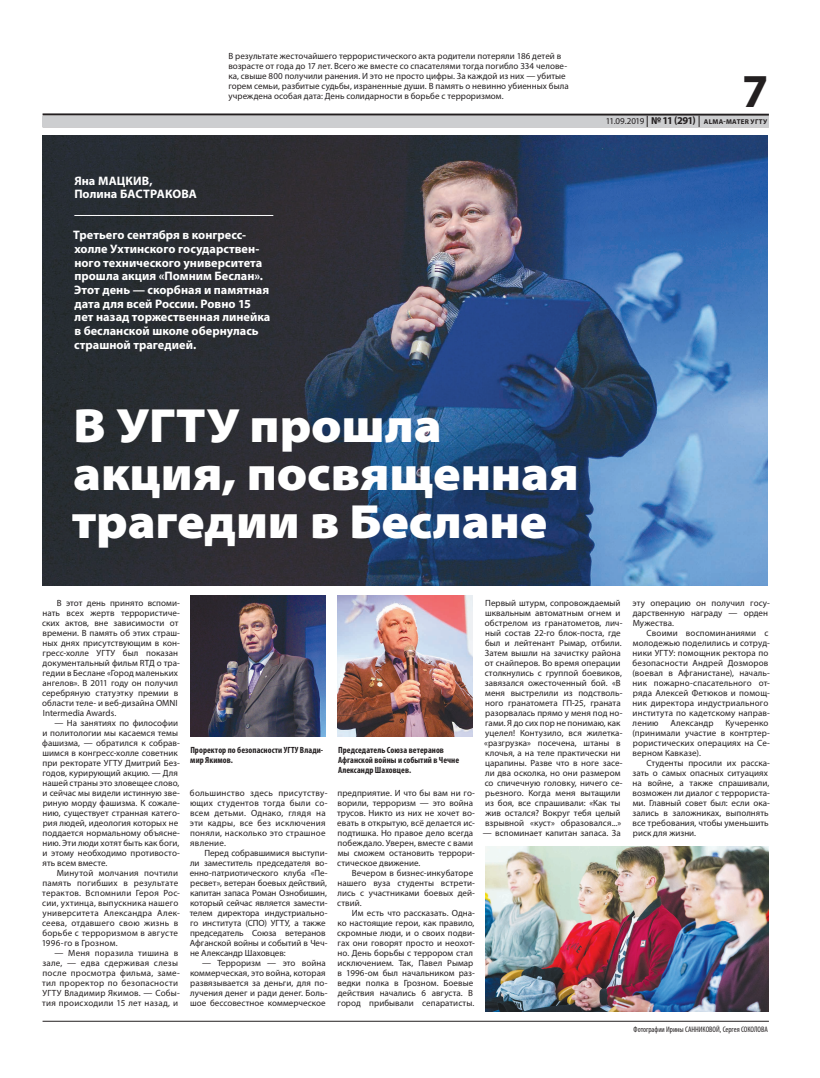
<style>
.page{position:relative;width:820px;height:1078px;background:#fff}
.page>*{position:absolute;margin:0;border:0;box-sizing:border-box;transform-origin:0 0}
.t1{font:900 semi-expanded 48.2px/48.2px "Myriad Pro";letter-spacing:-.005em;color:#fff}
.t2{font:700 47.4px "Myriad Pro";color:#231f20}
.t3{font:700 12.3px/13.7px "Myriad Pro";color:#fff}
.t4{font:9px/10px "Myriad Pro";letter-spacing:.005em;color:#231f20}
.t5{font:9px/10px "Myriad Pro";letter-spacing:.025em;color:#231f20}
.t6{font:700 condensed 9px/10px "Myriad Pro";letter-spacing:.005em;color:#231f20}
.t7{font:condensed 8px "Myriad Pro";color:#231f20}
.t8{font:700 7px "Myriad Pro";letter-spacing:.04em;color:#231f20}
.s1{font-weight:400;font-size:9px}
.s2{font-size:10.5px}
</style>
<div class="page">
<hr style="left:43px;top:113px;width:725px;height:3px;background:#231f20">
<div style="left:43px;top:116px;width:725px;height:11px;background:#cdced0"></div>
<hr style="left:43px;top:1020px;width:725px;height:1px;background:#231f20">
<img style="left:43px;top:135px;width:724px;height:450px">
<img style="left:190px;top:595px;width:135px;height:140px">
<img style="left:337px;top:595px;width:135px;height:140px">
<img style="left:485px;top:846px;width:282px;height:164px">
<hr style="left:74px;top:215px;width:199px;height:1px;background:#fff">
<p class="t4" style="left:228px;top:51px;width:342px">В результате жесточайшего террористического акта родители потеряли 186 детей в возрасте от года до 17 лет. Всего же вместе со спасателями тогда погибло 334 челове&shy;ка, свыше 800 получили ранения. И это не просто цифры. За каждой из них — убитые горем семьи, разбитые судьбы, израненные души. В память о невинно убиенных была учреждена особая дата: День солидарности в борьбе с терроризмом.</p>
<h3 class="t3" style="left:74px;top:173px;width:124px">Яна МАЦКИВ,<br>Полина БАСТРАКОВА</h3>
<p class="t3" style="left:73px;top:228px;width:199px">Третьего сентября в конгресс&shy;холле Ухтинского государствен&shy;ного технического университета прошла акция «Помним Беслан».<br>Этот день — скорбная и памятная дата для всей России. Ровно 15 лет назад торжественная линейка в бесланской школе обернулась страшной трагедией.</p>
<h1 class="t1" style="left:72px;top:402px;width:508px">В УГТУ прошла акция, посвященная трагедии в Беслане</h1>
<h2 class="t2" style="left:741px;top:60px;width:28px">7</h2>
<p class="t8" style="left:605px;top:117px;width:163px"><span class="s1">11.09.2019</span> <span class="s2">№ 11 (291)</span> ALMA-MATER УГТУ</p>
<p class="t4" style="left:42px;top:597px;width:139px;text-indent:15px">В этот день принято вспоми&shy;нать всех жертв террористиче&shy;ских актов, вне зависимости от времени. В память об этих страш&shy;ных днях присутствующим в кон&shy;гресс-холле УГТУ был показан документальный фильм RTД о тра&shy;гедии в Беслане «Город маленьких ангелов». В 2011 году он получил серебряную статуэтку премии в области теле- и веб-дизайна OMNI<br>Intermedia Awards.</p>
<p class="t4" style="left:42px;top:717px;width:139px;text-indent:12px">— На занятиях по философии и политологии мы касаемся темы фашизма, — обратился к собрав&shy;шимся в конгресс-холле советник при ректорате УГТУ Дмитрий Без&shy;годов, курирующий акцию. — Для нашей страны это зловещее слово, и сейчас мы видели истинную зве&shy;риную морду фашизма. К сожале&shy;нию, существует странная катего&shy;рия людей, идеология которых не поддается нормальному объясне&shy;нию. Эти люди хотят быть как боги, и этому необходимо противосто&shy;ять всем вместе.</p>
<p class="t5" style="left:42px;top:867px;width:140px;text-indent:15px">Минутой молчания почтили память погибших в результате терактов. Вспомнили Героя Рос&shy;сии, ухтинца, выпускника нашего университета Александра Алек&shy;сеева, отдавшего свою жизнь в борьбе с терроризмом в августе<br>1996-го в Грозном.</p>
<p class="t5" style="left:42px;top:947px;width:139px;text-indent:12px">— Меня поразила тишина в зале, — едва сдерживая слезы после просмотра фильма, заме&shy;тил проректор по безопасности<br>УГТУ Владимир Якимов. — Собы&shy;тия происходили 15 лет назад, и</p>
<p class="t6" style="left:190px;top:744px;width:134px">Проректор по безопасности УГТУ Влади&shy;мир Якимов.</p>
<p class="t6" style="left:338px;top:744px;width:122px">Председатель Союза ветеранов<br>Афганской войны и событий в Чечне<br>Александр Шаховцев.</p>
<p class="t5" style="left:190px;top:787px;width:139px">большинство здесь присутству&shy;ющих студентов тогда были со&shy;всем детьми. Однако, глядя на эти кадры, все без исключения поняли, насколько это страшное явление.</p>
<p class="t4" style="left:190px;top:847px;width:139px;text-indent:15px">Перед собравшимися выступи&shy;ли заместитель председателя во&shy;енно-патриотического клуба «Пе&shy;ресвет», ветеран боевых действий, капитан запаса Роман Ознобишин, который сейчас является замести&shy;телем директора индустриально&shy;го института (СПО) УГТУ, а также председатель Союза ветеранов<br>Афганской войны и событий в Чеч&shy;не Александр Шаховцев:</p>
<p class="t4" style="left:190px;top:957px;width:139px;text-indent:12px">— Терроризм — это война коммерческая, это война, которая развязывается за деньги, для по&shy;лучения денег и ради денег. Боль&shy;шое бессовестное коммерческое</p>
<p class="t4" style="left:337px;top:787px;width:139px">предприятие. И что бы вам ни го&shy;ворили, терроризм — это война трусов. Никто из них не хочет во&shy;евать в открытую, всё делается ис&shy;подтишка. Но правое дело всегда побеждало. Уверен, вместе с вами мы сможем остановить террори&shy;стическое движение.</p>
<p class="t4" style="left:337px;top:867px;width:139px;text-indent:15px">Вечером в бизнес-инкубаторе нашего вуза студенты встрети&shy;лись с участниками боевых дей&shy;ствий.</p>
<p class="t4" style="left:337px;top:907px;width:139px;text-indent:15px">Им есть что рассказать. Одна&shy;ко настоящие герои, как правило, скромные люди, и о своих подви&shy;гах они говорят просто и неохот&shy;но. День борьбы с террором стал исключением. Так, Павел Рымар в 1996-ом был начальником раз&shy;ведки полка в Грозном. Боевые действия начались 6 августа. В город прибывали сепаратисты.</p>
<p class="t4" style="left:484px;top:597px;width:140px">Первый штурм, сопровождаемый шквальным автоматным огнем и обстрелом из гранатометов, лич&shy;ный состав 22-го блок-поста, где был и лейтенант Рымар, отбили.<br>Затем вышли на зачистку района от снайперов. Во время операции столкнулись с группой боевиков, завязался ожесточенный бой. «В меня выстрелили из подстволь&shy;ного гранатомета ГП-25, граната разорвалась прямо у меня под но&shy;гами. Я до сих пор не понимаю, как уцелел! Контузило, вся жилетка-«разгрузка» посечена, штаны в клочья, а на теле практически ни царапины. Разве что в ноге засе&shy;ли два осколка, но они размером со спичечную головку, ничего се&shy;рьезного. Когда меня вытащили из боя, все спрашивали: «Как ты жив остался? Вокруг тебя целый взрывной «куст» образовался...»</p>
<p class="t4" style="left:482px;top:827px;width:139px">— вспоминает капитан запаса. За</p>
<p class="t4" style="left:632px;top:597px;width:139px">эту операцию он получил госу&shy;дарственную награду — орден<br>Мужества.</p>
<p class="t4" style="left:632px;top:627px;width:139px;text-indent:14px">Своими воспоминаниями с молодежью поделились и сотруд&shy;ники УГТУ: помощник ректора по безопасности Андрей Дозморов (воевал в Афганистане), началь&shy;ник пожарно-спасательного от&shy;ряда Алексей Фетюков и помощ&shy;ник директора индустриального института по кадетскому направ&shy;лению</p>
<p class="t4" style="left:632px;top:717px;width:139px;text-indent:93px">Кучеренко (принимали участие в контртер&shy;рористических операциях на Се&shy;верном Кавказе).</p>
<p class="t4" style="left:632px;top:757px;width:139px;text-indent:14px">Студенты просили их расска&shy;зать о самых опасных ситуациях на войне, а также спрашивали, возможен ли диалог с террориста&shy;ми. Главный совет был: если ока&shy;зались в заложниках, выполнять все требования, чтобы уменьшить риск для жизни.</p>
<p class="t4" style="left:670px;top:717px;width:45px">Александр</p>
<p class="t7" style="left:633px;top:1024px;width:136px">Фотографии Ирины САННИКОВОЙ, Сергея СОКОЛОВА</p>
</div>
